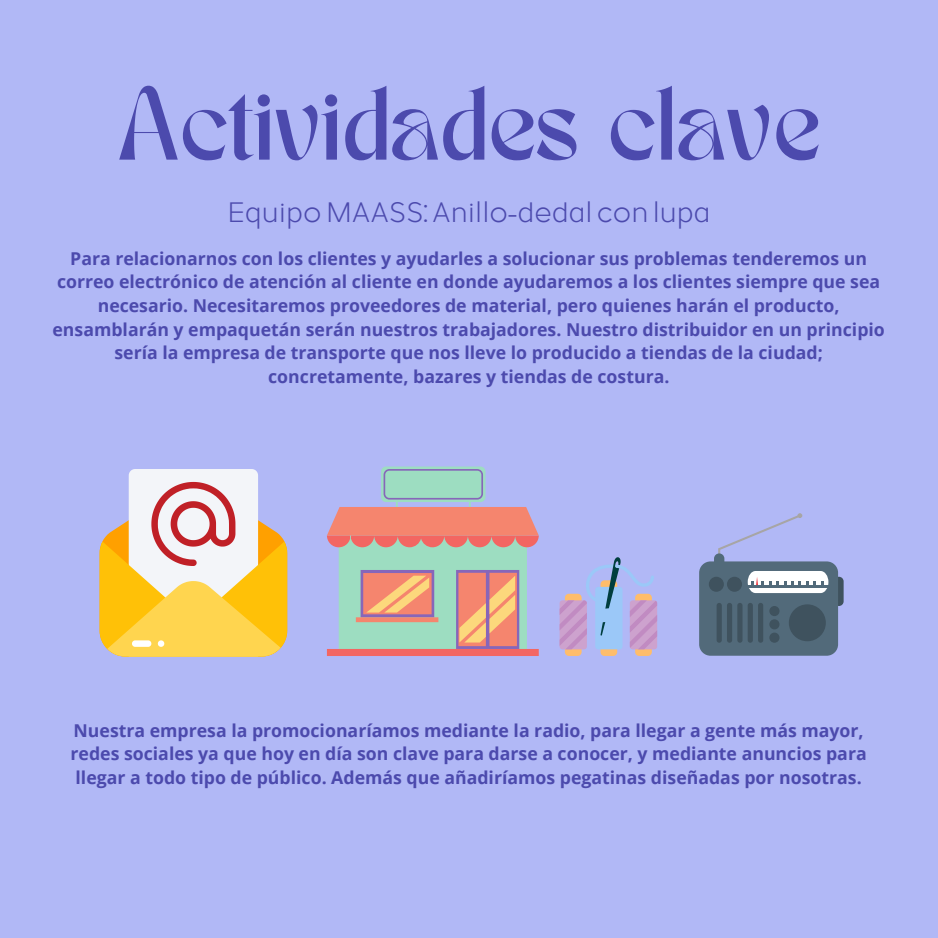
<style>
.page{position:relative;width:938px;height:938px;background:#fff}
.page>*{position:absolute;margin:0;border:0;box-sizing:border-box;transform-origin:0 0}
.t1{font:73.25px "TANMERINGUE";color:#4c4aad}
.t2{font:29.25px "TS Deniz";color:#4c4aad}
.t3{font:700 17.75px/23.5px "Open Sans";color:#4c4aad;text-align:center}
</style>
<div class="page">
<div style="left:0;top:0;width:938px;height:937px;background:#b1b8f6"></div>
<svg style="left:100px;top:469px;width:187px;height:187px;background:#eecb8a"></svg>
<svg style="left:327px;top:466px;width:211px;height:190px"></svg>
<svg style="left:559px;top:557px;width:98px;height:99px"></svg>
<div style="left:834px;top:576px;width:9px;height:30px;background:#3f525e;border-radius:5px"></div>
<div style="left:699px;top:561px;width:139px;height:94px;background:#526a7a;border-radius:11px"></div>
<div style="left:708px;top:576px;width:15px;height:15px;background:#3f525e;border-radius:50%"></div>
<div style="left:727px;top:576px;width:15px;height:15px;background:#3f525e;border-radius:50%"></div>
<div style="left:788px;top:604px;width:37px;height:37px;background:#3f525e;border-radius:50%"></div>
<div style="left:769px;top:606px;width:10px;height:10px;background:#3f525e;border-radius:50%"></div>
<div style="left:769px;top:619px;width:10px;height:10px;background:#3f525e;border-radius:50%"></div>
<div style="left:769px;top:632px;width:10px;height:10px;background:#3f525e;border-radius:50%"></div>
<svg style="left:747px;top:571px;width:81px;height:22px"></svg>
<hr style="left:746px;top:586px;width:85px;height:2px;background:#526a7a">
<svg style="left:718px;top:513px;width:84px;height:48px"></svg>
<div style="left:714px;top:553px;width:10px;height:16px;background:#526a7a;border-radius:5px"></div>
<div style="left:716px;top:603px;width:5px;height:39px;background:#3f525e;border-radius:3px"></div>
<div style="left:727px;top:603px;width:5px;height:39px;background:#3f525e;border-radius:3px"></div>
<div style="left:737px;top:603px;width:5px;height:39px;background:#3f525e;border-radius:3px"></div>
<div style="left:747px;top:603px;width:5px;height:39px;background:#3f525e;border-radius:3px"></div>
<div style="left:758px;top:603px;width:5px;height:39px;background:#3f525e;border-radius:3px"></div>
<p class="t1" style="left:118px;top:86px;width:704px">Actividades clave</p>
<p class="t2" style="left:227px;top:195px;width:484px">Equipo MAASS:Anillo-dedal con lupa</p>
<p class="t3" style="left:52px;top:246px;width:833px">Para relacionarnos con los clientes y ayudarles a solucionar sus problemas tenderemos un correo electrónico de atención al cliente en donde ayudaremos a los clientes siempre que sea necesario. Necesitaremos proveedores de material, pero quienes harán el producto, ensamblarán y empaquetán serán nuestros trabajadores. Nuestro distribuidor en un principio sería la empresa de transporte que nos lleve lo producido a tiendas de la ciudad; concretamente, bazares y tiendas de costura.</p>
<p class="t3" style="left:71px;top:718px;width:797px;text-align:left">Nuestra empresa la promocionaríamos mediante la radio, para llegar a gente más mayor, redes sociales ya que hoy en día son clave para darse a conocer, y mediante anuncios para llegar a todo tipo de público. Además que añadiríamos pegatinas diseñadas por nosotras.</p>
</div>
